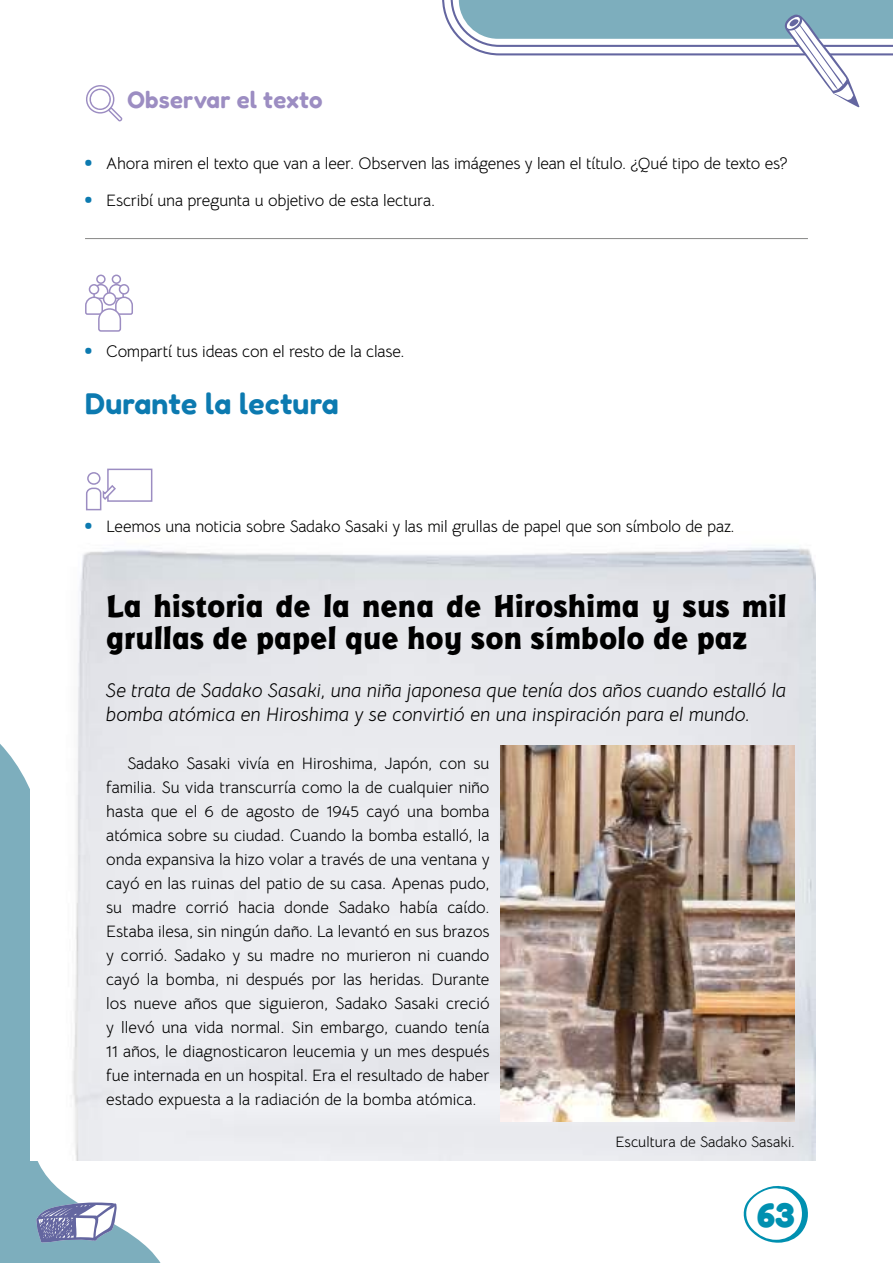
<style>
.page{position:relative;width:893px;height:1263px;background:#fff}
.page>*{position:absolute;margin:0;border:0;box-sizing:border-box;transform-origin:0 0}
.t1{font:700 34.5px "Fredoka";color:#0090b0}
.t2{font:800 33px/31.5px "Badger Extra Bold Std";color:#000}
.t3{font:600 30px "Fredoka";letter-spacing:.01em;color:#0c7ab0}
.t4{font:600 24px "Fredoka";letter-spacing:.01em;color:#9c8dc2}
.t5{font:italic 19.5px/24px "Bellota Text";color:#000}
.t6{font:16.5px/24px "Bellota Text";letter-spacing:-.01em;color:#000;text-align:justify}
.t7{font:15px "Bellota Text";color:#000}
.s1{font-family:"Fredoka";font-weight:700;font-size:21px;color:#0c7ab0}
</style>
<div class="page">
<svg style="left:0;top:744px;width:172px;height:519px;fill:#7daebd"></svg>
<svg style="left:36px;top:1202px;width:81px;height:41px"></svg>
<svg style="left:442px;top:0;width:451px;height:107px"></svg>
<svg style="left:743px;top:1186px;width:65px;height:57px"></svg>
<img style="left:31px;top:548px;width:785px;height:612px">
<hr style="left:85px;top:238px;width:723px;height:1px;background:#878786">
<svg style="left:86px;top:85px;width:36px;height:36px"></svg>
<svg style="left:85px;top:274px;width:48px;height:58px"></svg>
<div style="left:104px;top:293px;width:12px;height:12px;background:#fff;border-radius:50%"></div>
<div style="left:103px;top:292px;width:13px;height:14px;border:2px solid #9c8dc2;border-radius:50%"></div>
<svg style="left:86px;top:468px;width:67px;height:43px"></svg>
<img style="left:501px;top:745px;width:294px;height:376px">
<h3 class="t4" style="left:128px;top:86px;width:197px">Observar el texto</h3>
<p class="t6" style="left:85px;top:150px;width:704px"><span class="s1">•</span> Ahora miren el texto que van a leer. Observen las imágenes y lean el título. ¿Qué tipo de texto es?</p>
<p class="t6" style="left:85px;top:187px;width:352px"><span class="s1">•</span> Escribí una pregunta u objetivo de esta lectura.</p>
<p class="t6" style="left:85px;top:338px;width:321px"><span class="s1">•</span> Compartí tus ideas con el resto de la clase.</p>
<h3 class="t3" style="left:85px;top:385px;width:255px">Durante la lectura</h3>
<p class="t6" style="left:85px;top:513px;width:651px"><span class="s1">•</span> Leemos una noticia sobre Sadako Sasaki y las mil grullas de papel que son símbolo de paz.</p>
<h2 class="t2" style="left:106px;top:590px;width:682px">La historia de la nena de Hiroshima y sus mil grullas de papel que hoy son símbolo de paz</h2>
<p class="t5" style="left:106px;top:676px;width:682px">Se trata de Sadako Sasaki, una niña japonesa que tenía dos años cuando estalló la bomba atómica en Hiroshima y se convirtió en una inspiración para el mundo.</p>
<p class="t6" style="left:106px;top:750px;width:385px;text-indent:21px">Sadako Sasaki vivía en Hiroshima, Japón, con su familia. Su vida transcurría como la de cualquier niño hasta que el 6 de agosto de 1945 cayó una bomba atómica sobre su ciudad. Cuando la bomba estalló, la onda expansiva la hizo volar a través de una ventana y cayó en las ruinas del patio de su casa. Apenas pudo, su madre corrió hacia donde Sadako había caído.<br>Estaba ilesa, sin ningún daño. La levantó en sus brazos y corrió. Sadako y su madre no murieron ni cuando cayó la bomba, ni después por las heridas. Durante los nueve años que siguieron, Sadako Sasaki creció y llevó una vida normal. Sin embargo, cuando tenía 11 años, le diagnosticaron leucemia y un mes después fue internada en un hospital. Era el resultado de haber estado expuesta a la radiación de la bomba atómica.</p>
<p class="t7" style="left:615px;top:1130px;width:181px">Escultura de Sadako Sasaki.</p>
<h1 class="t1" style="left:757px;top:1194px;width:39px">63</h1>
</div>
